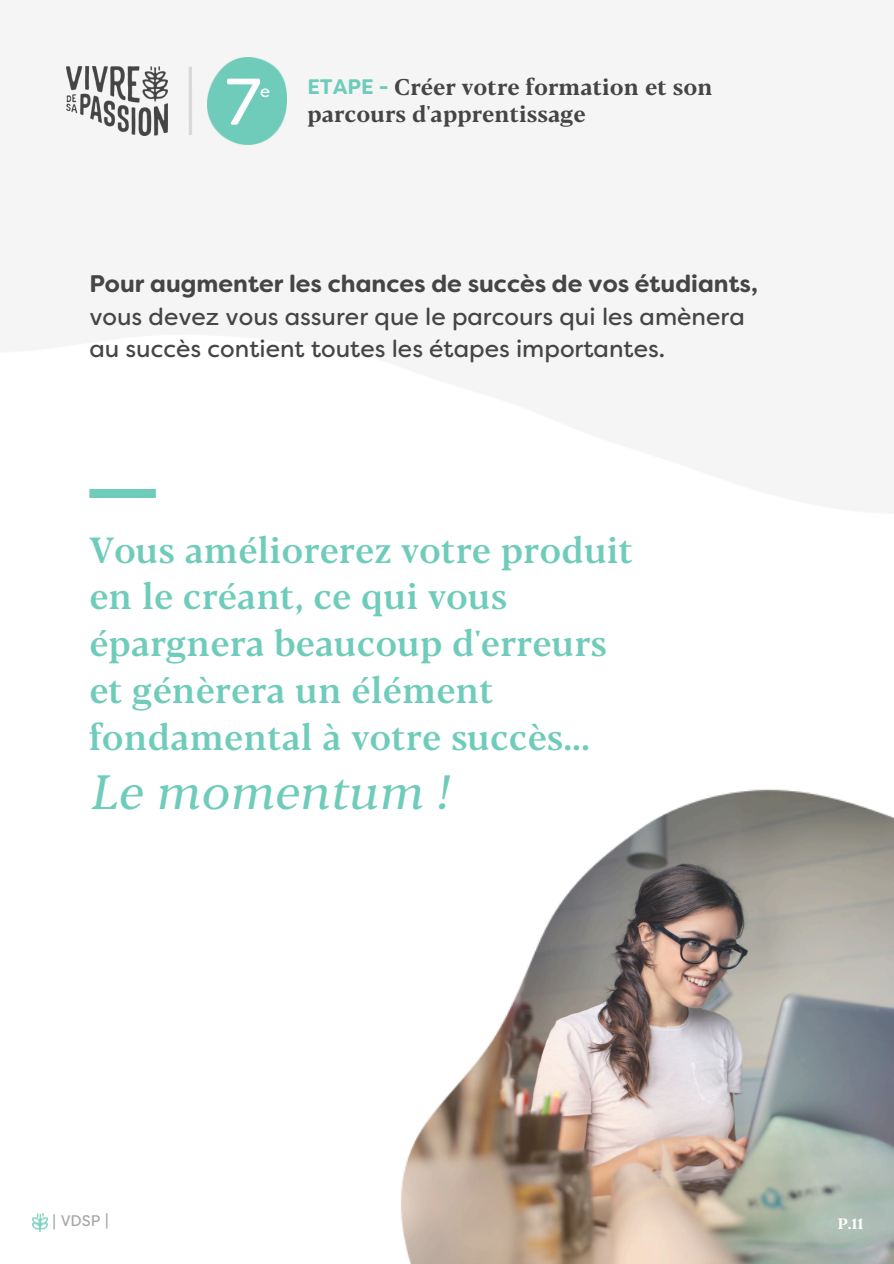
<style>
.page{position:relative;width:894px;height:1264px;background:#fff}
.page>*{position:absolute;margin:0;border:0;box-sizing:border-box;transform-origin:0 0}
.t1{font:65.85px "Filson Soft";color:#fff}
.t2{font:italic 47.85px "Blacker Text";color:#70ccba}
.t3{font:500 36px/46.8px "Blacker Text";color:#70ccba}
.t4{font:24px/32.7px "Filson Soft";color:#454545}
.t5{font:700 22.65px "Blacker Text";color:#454545}
.t6{font:16.65px "Filson Soft";color:#fff}
.t7{font:15.45px "Filson Soft";color:#a6a6a6}
.t8{font:700 15px "Blacker Text";color:#fff}
.s1{font-family:"Filson Soft";font-size:21px;color:#70ccba}
.s2{font-weight:700}
</style>
<div class="page">
<img style="left:67px;top:67px;width:100px;height:68px">
<svg style="left:188px;top:67px;width:4px;height:68px"></svg>
<img style="left:208px;top:58px;width:79px;height:86px">
<div style="left:89px;top:489px;width:67px;height:9px;background:#70ccba"></div>
<img style="left:32px;top:789px;width:861px;height:474px">
<img style="left:33px;top:1213px;width:15px;height:18px">
<p class="t1" style="left:225px;top:77px;width:38px">7</p>
<p class="t6" style="left:260px;top:85px;width:11px">e</p>
<h3 class="t5" style="left:307px;top:73px;width:406px"><span class="s1">ETAPE -</span> Créer votre formation et son</h3>
<p class="t5" style="left:307px;top:100px;width:280px">parcours d'apprentissage</p>
<p class="t4" style="left:89px;top:270px;width:669px"><span class="s2">Pour augmenter les chances de succès de vos étudiants, </span>vous devez vous assurer que le parcours qui les amènera au succès contient toutes les étapes importantes.</p>
<p class="t3" style="left:89px;top:525px;width:545px">Vous améliorerez votre produit en le créant, ce qui vous épargnera beaucoup d'erreurs et génèrera un élément fondamental à votre succès...</p>
<p class="t2" style="left:89px;top:761px;width:360px">Le momentum !</p>
<h2 class="t7" style="left:53px;top:1214px;width:57px">| VDSP |</h2>
<h1 class="t8" style="left:837px;top:1214px;width:27px">P.11</h1>
</div>
